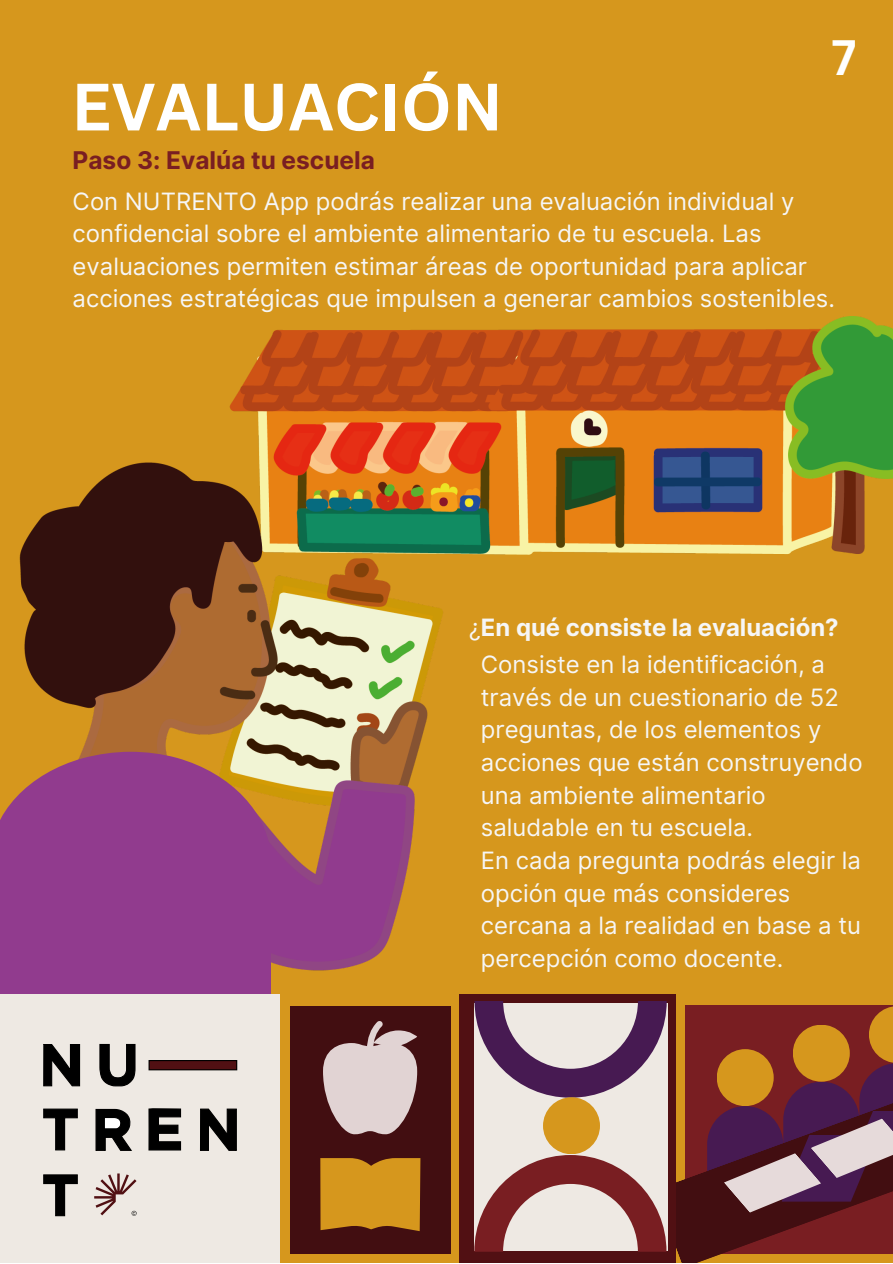
<style>
.page{position:relative;width:893px;height:1264px;background:#fff}
.page>*{position:absolute;margin:0;border:0;box-sizing:border-box;transform-origin:0 0}
.t1{font:700 65.25px "Canva Sans";color:#fff}
.t2{font:700 48.3px "Canva Sans";color:#fff}
.t3{font:700 24.45px "Inter";color:#791e22}
.t4{font:23.85px/32.5px "Inter";color:#f6f6f6}
.t5{font:700 23.85px "Inter";color:#f6f6f6}
.s1{font-weight:400}
</style>
<div class="page">
<div style="left:0;top:0;width:892px;height:1262px;background:#d6971d"></div>
<img style="left:19px;top:317px;width:873px;height:654px">
<svg style="left:0;top:751px;width:271px;height:243px;background:#974486"></svg>
<div style="left:0;top:994px;width:279px;height:268px;background:#eee9e3"></div>
<svg style="left:94px;top:1173px;width:43px;height:42px"></svg>
<svg style="left:43px;top:1044px;width:38px;height:42px"></svg>
<svg style="left:200px;top:1108px;width:37px;height:43px"></svg>
<svg style="left:99px;top:1043px;width:37px;height:44px"></svg>
<div style="left:149px;top:1060px;width:88px;height:9px;background:#511013"></div>
<div style="left:148px;top:1059px;width:89px;height:11px;border:1px solid #000"></div>
<svg style="left:43px;top:1108px;width:35px;height:42px"></svg>
<svg style="left:43px;top:1174px;width:35px;height:42px"></svg>
<svg style="left:148px;top:1108px;width:34px;height:43px"></svg>
<svg style="left:95px;top:1108px;width:37px;height:43px"></svg>
<div style="left:459px;top:994px;width:217px;height:268px;background:#511013"></div>
<div style="left:290px;top:1006px;width:160px;height:247px;background:#420e11"></div>
<svg style="left:320px;top:1158px;width:100px;height:73px;background:#cc8e1c"></svg>
<svg style="left:323px;top:1021px;width:94px;height:113px"></svg>
<svg style="left:474px;top:1001px;width:418px;height:261px;background:#9a6b68"></svg>
<div style="left:543px;top:1097px;width:57px;height:57px;background:#d6971d;border-radius:50%"></div>
<p class="t1" style="left:71px;top:61px;width:433px">EVALUACIÓN</p>
<p class="t3" style="left:73px;top:146px;width:304px">Paso 3: Evalúa tu escuela</p>
<p class="t2" style="left:831px;top:23px;width:26px">7</p>
<p class="t4" style="left:73px;top:185px;width:763px">Con NUTRENTO App podrás realizar una evaluación individual y confidencial sobre el ambiente alimentario de tu escuela. Las evaluaciones permiten estimar áreas de oportunidad para aplicar acciones estratégicas que impulsen a generar cambios sostenibles.</p>
<p class="t5" style="left:469px;top:613px;width:371px"><span class="s1">¿</span>En qué consiste la evaluación?</p>
<p class="t4" style="left:481px;top:648px;width:383px">Consiste en la identificación, a través de un cuestionario de 52 preguntas, de los elementos y acciones que están construyendo una ambiente alimentario saludable en tu escuela.</p>
<p class="t4" style="left:481px;top:844px;width:381px">En cada pregunta podrás elegir la opción que más consideres cercana a la realidad en base a tu percepción como docente.</p>
</div>
